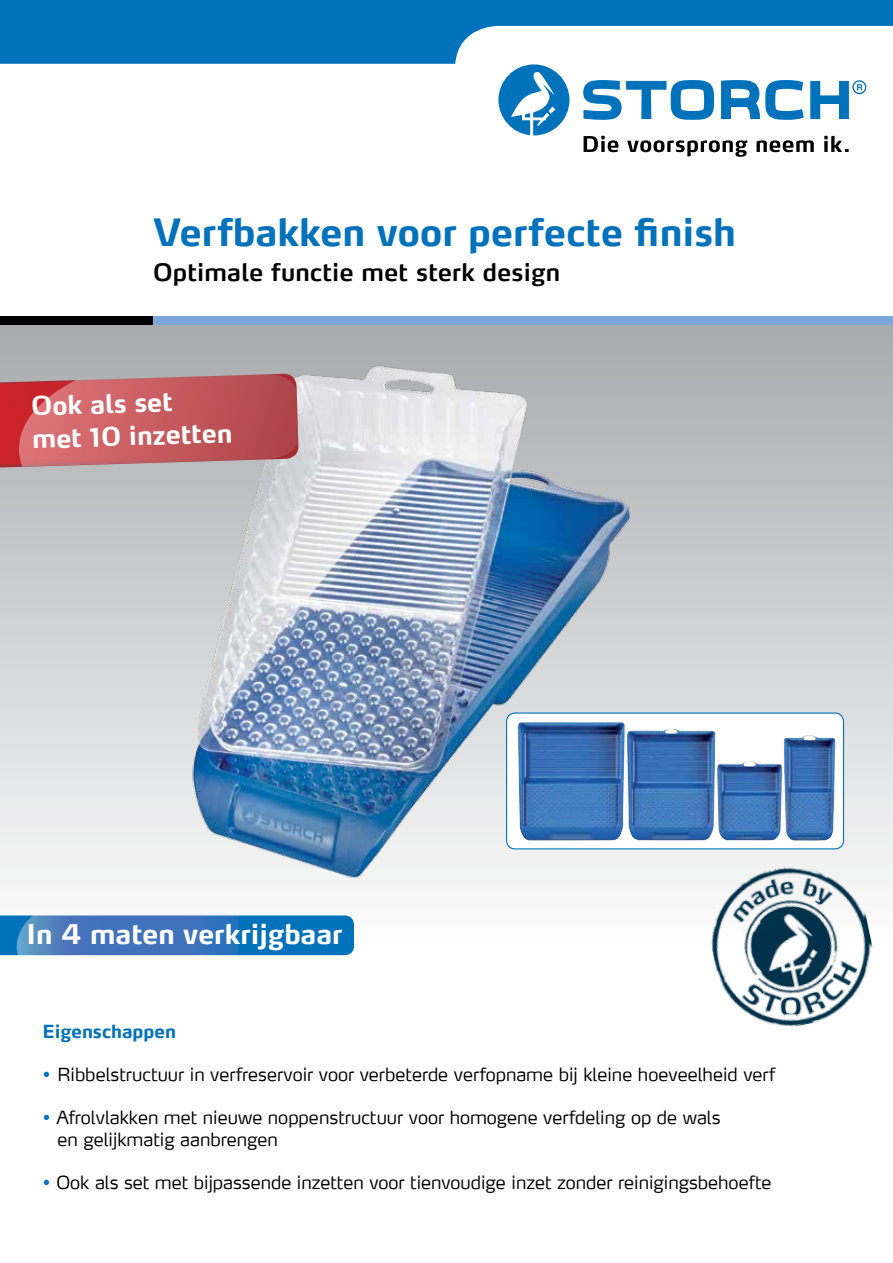
<style>
.page{position:relative;width:893px;height:1263px;background:#fff}
.page>*{position:absolute;margin:0;border:0;box-sizing:border-box;transform-origin:0 0}
.t1{font:700 37.5px "Max LF";color:#0072bc}
.t2{font:700 27px "Max LF";color:#fff}
.t3{font:700 25.5px/33.2px "Max LF";color:#fff}
.t4{font:600 24px "Max LF";letter-spacing:.01em;color:#000}
.t5{font:300 18px/21.6px "Max LF";color:#000}
.t6{font:700 18px "Max LF";color:#0072bc}
.s1{color:#0072bc}
</style>
<div class="page">
<svg style="left:0;top:0;width:893px;height:64px;fill:#0072bc"></svg>
<div style="left:0;top:317px;width:893px;height:636px;background:linear-gradient(to bottom,#a6a9ab,#fdfefe)"></div>
<div style="left:0;top:316px;width:153px;height:8px;background:#000"></div>
<div style="left:153px;top:316px;width:740px;height:8px;background:#7da7d8"></div>
<svg style="left:584px;top:136px;width:34px;height:16px"></svg>
<svg style="left:627px;top:140px;width:121px;height:17px"></svg>
<svg style="left:756px;top:140px;width:58px;height:12px"></svg>
<svg style="left:824px;top:136px;width:25px;height:16px"></svg>
<svg style="left:583px;top:80px;width:131px;height:40px"></svg>
<svg style="left:721px;top:80px;width:83px;height:40px"></svg>
<svg style="left:810px;top:81px;width:39px;height:38px"></svg>
<svg style="left:857px;top:84px;width:5px;height:6px"></svg>
<div style="left:852px;top:80px;width:14px;height:14px;border:1px solid #0072bc;border-radius:50%"></div>
<svg style="left:498px;top:64px;width:71px;height:71px"></svg>
<img style="left:698px;top:853px;width:187px;height:174px">
<svg style="left:0;top:914px;width:355px;height:42px;background:#357dc0"></svg>
<img style="left:183px;top:356px;width:457px;height:531px">
<div style="left:507px;top:713px;width:336px;height:136px;background:#fff;border-radius:9px"></div>
<div style="left:506px;top:712px;width:338px;height:137px;border:1px solid #0072bc;border-radius:9px"></div>
<img style="left:517px;top:722px;width:318px;height:119px">
<svg style="left:0;top:373px;width:318px;height:95px;background:#c4676c"></svg>
<h1 class="t1" style="left:153px;top:209px;width:584px">Verfbakken voor perfecte finish</h1>
<h3 class="t4" style="left:153px;top:257px;width:408px">Optimale functie met sterk design</h3>
<h3 class="t3" style="left:31px;top:389px;width:202px;rotate:-2deg">Ook als set<br>met 10 inzetten</h3>
<h2 class="t2" style="left:27px;top:917px;width:317px">In 4 maten verkrijgbaar</h2>
<p class="t6" style="left:43px;top:1020px;width:135px">Eigenschappen</p>
<p class="t5" style="left:43px;top:1063px;width:734px"><span class="s1">•</span> Ribbelstructuur in verfreservoir voor verbeterde verfopname bij kleine hoeveelheid verf</p>
<p class="t5" style="left:58px;top:1107px;width:664px;text-indent:-15px"><span class="s1">•</span> Afrolvlakken met nieuwe noppenstructuur voor homogene verfdeling op de wals en gelijkmatig aanbrengen</p>
<p class="t5" style="left:43px;top:1171px;width:731px"><span class="s1">•</span> Ook als set met bijpassende inzetten voor tienvoudige inzet zonder reinigingsbehoefte</p>
</div>
